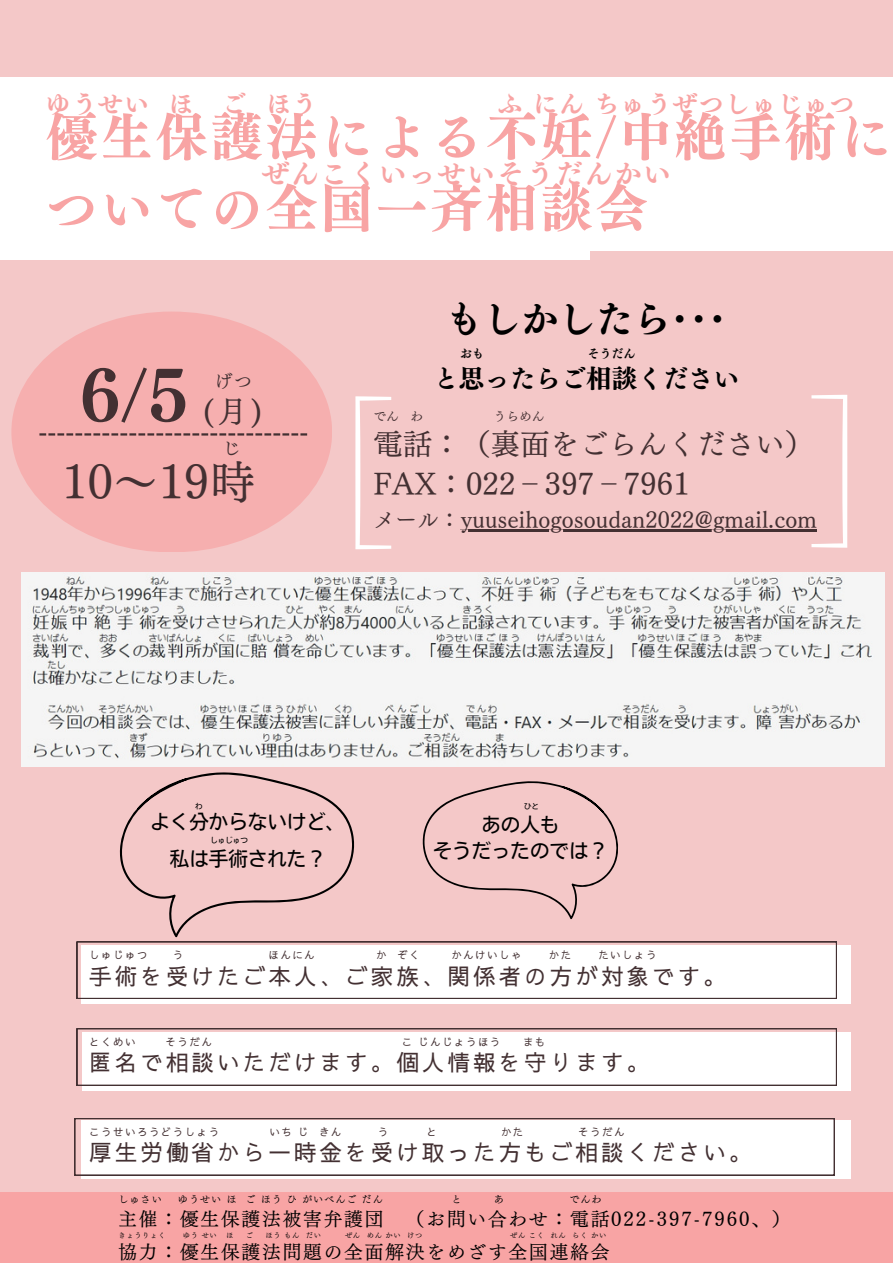
<style>
.page{position:relative;width:893px;height:1264px;background:#fff}
.page>*{position:absolute;margin:0;border:0;box-sizing:border-box;transform-origin:0 0}
.t1{font:64.35px "Canva UD Mincho Pr 6 N B";color:#433032}
.t2{font:51.45px/71.1px "Canva UD Mincho Pr 6 N B";letter-spacing:.07em;color:#f8a4a4}
.t3{font:45px "Canva UD Mincho Pr 6 N M";color:#433032}
.t4{font:37.5px "Canva UD Mincho Pr 6 N B";color:#000}
.t5{font:29.85px "Canva UD Mincho Pr 6 N M";color:#433032}
.t6{font:29.1px "Canva UD Mincho Pr 6 N M";letter-spacing:.01em;color:#433032}
.t7{font:27.45px "Canva UD Mincho Pr 6 N B";letter-spacing:.07em;color:#f8a4a4}
.t8{font:25.5px "Canva UD Mincho Pr 6 N B";color:#000}
.t9{font:24.45px "Canva UD Mincho Pr 6 N B";letter-spacing:.07em;color:#f8a4a4}
.t10{font:500 22.5px "Sawarabi Gothic";letter-spacing:.14em;color:#433032}
.t11{font:21.6px "Canva UD Mincho Pr 6 N M";letter-spacing:.01em;color:#433032}
.t12{font:19.5px "Nud Motoya Cedar Std W3";color:#000}
.t13{font:18.6px "Canva UD Mincho Pr 6 N M";letter-spacing:.1em;color:#000}
.t14{font:18px "Canva UD Mincho Pr 6 N M";color:#433032}
.t15{font:12.6px "Canva UD Mincho Pr 6 N M";letter-spacing:.01em;color:#433032}
.t16{font:12px "Canva UD Mincho Pr 6 N B";color:#000}
.t17{font:500 10.5px "Sawarabi Gothic";letter-spacing:.14em;color:#433032}
.t18{font:10.05px "Canva UD Mincho Pr 6 N M";letter-spacing:.1em;color:#000}
.t19{font:7.5px "Nud Motoya Cedar Std W3";color:#000}
.t20{font:7.2px "Canva UD Mincho Pr 6 N M";letter-spacing:.1em;color:#000}
</style>
<div class="page">
<div style="left:0;top:0;width:892px;height:1262px;background:#f4c8c8"></div>
<div style="left:11px;top:311px;width:321px;height:241px;background:#f6afaf;border-radius:50%"></div>
<div style="left:0;top:155px;width:590px;height:104px;background:#fff"></div>
<svg style="left:39px;top:433px;width:268px;height:2px"></svg>
<div style="left:0;top:77px;width:892px;height:173px;background:#fff"></div>
<svg style="left:355px;top:396px;width:36px;height:153px"></svg>
<svg style="left:811px;top:395px;width:36px;height:152px"></svg>
<div style="left:0;top:1192px;width:892px;height:70px;background:#f8a4a4"></div>
<div style="left:81px;top:1120px;width:770px;height:58px;background:linear-gradient(to right,#fff,#fff)"></div>
<div style="left:74px;top:1118px;width:760px;height:57px;background:#fff"></div>
<svg style="left:81px;top:944px;width:770px;height:59px;background:#dedadb"></svg>
<div style="left:82px;top:1032px;width:768px;height:59px;background:linear-gradient(to right,#fff,#fdfdfd)"></div>
<svg style="left:77px;top:1028px;width:759px;height:57px;background:#f7f5f5"></svg>
<svg style="left:77px;top:772px;width:759px;height:226px"></svg>
<img style="left:22px;top:572px;width:862px;height:194px">
<hr style="left:460px;top:530px;width:357px;height:2px;background:#433032">
<p class="t9" style="left:46px;top:91px;width:272px">ゆうせい ほ ご ほう</p>
<p class="t9" style="left:498px;top:91px;width:358px">ふにんちゅうぜつしゅじゅつ</p>
<p class="t2" style="left:46px;top:101px;width:846px">優生保護法による不妊/中絶手術についての全国一斉相談会</p>
<p class="t7" style="left:262px;top:159px;width:411px">ぜんこくいっせいそうだんかい</p>
<p class="t1" style="left:80px;top:362px;width:109px">6/5</p>
<p class="t3" style="left:62px;top:459px;width:194px">10〜19時</p>
<p class="t14" style="left:214px;top:372px;width:39px">げつ</p>
<p class="t5" style="left:203px;top:397px;width:61px">(月)</p>
<p class="t14" style="left:222px;top:439px;width:19px">じ</p>
<p class="t4" style="left:445px;top:300px;width:282px">もしかしたら･･･</p>
<p class="t16" style="left:460px;top:348px;width:25px">おも</p>
<p class="t16" style="left:587px;top:348px;width:49px">そうだん</p>
<p class="t8" style="left:433px;top:366px;width:307px">と思ったらご相談ください</p>
<p class="t15" style="left:373px;top:410px;width:51px">でん わ</p>
<p class="t15" style="left:493px;top:410px;width:52px">うらめん</p>
<p class="t6" style="left:373px;top:429px;width:442px">電話：（裏面をごらんください）</p>
<p class="t6" style="left:373px;top:469px;width:318px">FAX：022‐397‐7961</p>
<p class="t11" style="left:373px;top:509px;width:445px">メール：yuuseihogosoudan2022@gmail.com</p>
<p class="t19" style="left:195px;top:802px;width:9px">わ</p>
<p class="t12" style="left:150px;top:811px;width:196px">よく分からないけど、</p>
<p class="t19" style="left:210px;top:836px;width:39px">しゅじゅつ</p>
<p class="t12" style="left:170px;top:848px;width:157px">私は手術された？</p>
<p class="t19" style="left:524px;top:802px;width:16px">ひと</p>
<p class="t12" style="left:481px;top:814px;width:79px">あの人も</p>
<p class="t12" style="left:432px;top:841px;width:177px">そうだったのでは？</p>
<p class="t17" style="left:89px;top:950px;width:60px">しゅじゅつ</p>
<p class="t17" style="left:173px;top:950px;width:12px">う</p>
<p class="t17" style="left:268px;top:950px;width:48px">ほんにん</p>
<p class="t17" style="left:376px;top:950px;width:45px">か ぞく</p>
<p class="t17" style="left:451px;top:950px;width:72px">かんけいしゃ</p>
<p class="t17" style="left:548px;top:950px;width:24px">かた</p>
<p class="t17" style="left:598px;top:950px;width:60px">たいしょう</p>
<p class="t10" style="left:89px;top:965px;width:638px">手術を受けたご本人、ご家族、関係者の方が対象です。</p>
<p class="t17" style="left:89px;top:1037px;width:48px">とくめい</p>
<p class="t17" style="left:165px;top:1037px;width:48px">そうだん</p>
<p class="t17" style="left:401px;top:1037px;width:100px">こじんじょうほう</p>
<p class="t17" style="left:523px;top:1037px;width:24px">まも</p>
<p class="t10" style="left:89px;top:1052px;width:561px">匿名で相談いただけます。個人情報を守ります。</p>
<p class="t17" style="left:89px;top:1126px;width:131px">こうせいろうどうしょう</p>
<p class="t17" style="left:269px;top:1126px;width:74px">いちじ きん</p>
<p class="t17" style="left:378px;top:1126px;width:12px">う</p>
<p class="t17" style="left:426px;top:1126px;width:12px">と</p>
<p class="t17" style="left:501px;top:1126px;width:24px">かた</p>
<p class="t17" style="left:578px;top:1126px;width:48px">そうだん</p>
<p class="t10" style="left:89px;top:1142px;width:663px">厚生労働省から一時金を受け取った方もご相談ください。</p>
<p class="t18" style="left:118px;top:1193px;width:45px">しゅさい</p>
<p class="t18" style="left:178px;top:1193px;width:206px">ゆうせいほ ごほうひがいべんごだん</p>
<p class="t18" style="left:451px;top:1193px;width:12px">と</p>
<p class="t18" style="left:493px;top:1193px;width:12px">あ</p>
<p class="t18" style="left:569px;top:1193px;width:34px">でんわ</p>
<p class="t13" style="left:118px;top:1209px;width:673px">主催：優生保護法被害弁護団 （お問い合わせ：電話022-397-7960、）</p>
<p class="t20" style="left:118px;top:1231px;width:49px">きょうりょく</p>
<p class="t20" style="left:183px;top:1231px;width:36px">ゆうせい</p>
<p class="t20" style="left:226px;top:1231px;width:9px">ほ</p>
<p class="t20" style="left:246px;top:1231px;width:9px">ご</p>
<p class="t20" style="left:265px;top:1231px;width:57px">ほうもん だい</p>
<p class="t20" style="left:345px;top:1231px;width:79px">ぜん めんかい けつ</p>
<p class="t20" style="left:510px;top:1231px;width:98px">ぜんこく れん らくかい</p>
<p class="t13" style="left:118px;top:1242px;width:492px">協力：優生保護法問題の全面解決をめざす全国連絡会</p>
</div>
